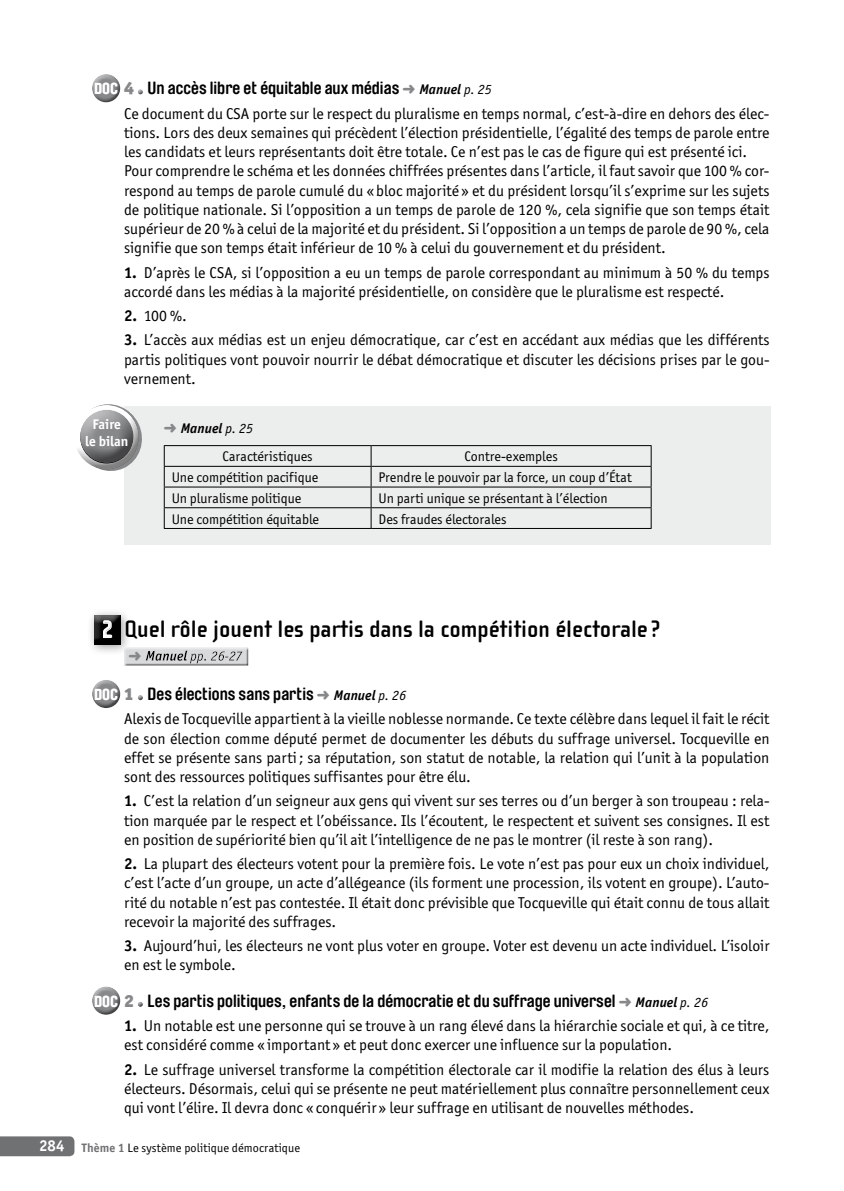
<style>
.page{position:relative;width:844px;height:1191px;background:#fff}
.page>*{position:absolute;margin:0;border:0;box-sizing:border-box;transform-origin:0 0}
.t1{font:700 24.5px "Cholla Sans";color:#000}
.t2{font:700 17.5px "Brauer Neue";color:#000}
.t3{font:15.75px/19.2px "Officina San ITC";color:#000;text-align:justify}
.t4{font:14px/28.2px "Officina San ITC";color:#000}
.t5{font:700 14px/16.4px "Officina San ITC";color:#fff;text-align:center}
.t6{font:12.25px "Officina San ITC";letter-spacing:.01em;color:#000}
.s1{font-weight:900;font-size:15.75px;color:#fff}
.s2{font-family:"Officina San ITC";font-weight:900;color:#87888a}
.s3{color:#87888a}
.s4{font-family:"Officina San ITC";font-style:italic;font-size:14px}
.s5{font-family:"Officina San ITC";font-weight:400;font-style:italic;font-size:14px}
.s6{font-weight:700}
.s7{font-weight:700;font-style:italic}
.s8{font-style:italic}
.s9{font-size:24.32px;color:#fff}
.s10{font-weight:700;font-size:15.75px;color:#fff}
.s11{font-weight:700;color:#707172}
</style>
<div class="page">
<svg style="left:0;top:1136px;width:74px;height:20px"></svg>
<div style="left:91px;top:71px;width:31px;height:26px;background:#fff;opacity:.5"></div>
<div style="left:91px;top:78px;width:31px;height:25px;background:#000;opacity:.5"></div>
<div style="left:137px;top:89px;width:8px;height:7px;background:#000;opacity:.5"></div>
<div style="left:124px;top:406px;width:646px;height:139px;background:#eceded"></div>
<hr style="left:164px;top:486px;width:207px;height:1px;background:#000">
<hr style="left:371px;top:486px;width:280px;height:1px;background:#000">
<hr style="left:164px;top:507px;width:207px;height:1px;background:#000">
<hr style="left:371px;top:507px;width:280px;height:1px;background:#000">
<svg style="left:370px;top:446px;width:1px;height:82px"></svg>
<hr style="left:164px;top:528px;width:207px;height:1px;background:#000">
<hr style="left:371px;top:528px;width:280px;height:1px;background:#000">
<hr style="left:164px;top:445px;width:207px;height:1px;background:#000">
<svg style="left:164px;top:446px;width:1px;height:82px"></svg>
<hr style="left:371px;top:445px;width:280px;height:1px;background:#000">
<svg style="left:650px;top:446px;width:1px;height:82px"></svg>
<hr style="left:164px;top:466px;width:207px;height:1px;background:#000">
<hr style="left:371px;top:466px;width:280px;height:1px;background:#000">
<svg style="left:103px;top:428px;width:39px;height:43px"></svg>
<div style="left:72px;top:403px;width:68px;height:49px;background:#fff;opacity:.5"></div>
<div style="left:72px;top:414px;width:68px;height:56px;background:#000;opacity:.5"></div>
<div style="left:78px;top:405px;width:56px;height:41px;background:#fff;opacity:.5"></div>
<div style="left:78px;top:416px;width:56px;height:48px;background:#000;opacity:.5"></div>
<div style="left:86px;top:607px;width:46px;height:49px;background:#000;opacity:.4"></div>
<div style="left:94px;top:612px;width:29px;height:31px;background:#ededed"></div>
<div style="left:94px;top:614px;width:29px;height:31px;background:#000;opacity:.5"></div>
<svg style="left:102px;top:620px;width:11px;height:18px"></svg>
<div style="left:124px;top:645px;width:126px;height:21px;background:#fff"></div>
<div style="left:124px;top:646px;width:127px;height:22px;background:#000;opacity:.75"></div>
<div style="left:91px;top:677px;width:31px;height:25px;background:#fff;opacity:.5"></div>
<div style="left:91px;top:683px;width:31px;height:25px;background:#000;opacity:.5"></div>
<div style="left:137px;top:695px;width:8px;height:6px;background:#000;opacity:.5"></div>
<div style="left:91px;top:983px;width:31px;height:26px;background:#fff;opacity:.5"></div>
<div style="left:91px;top:990px;width:31px;height:25px;background:#000;opacity:.5"></div>
<div style="left:137px;top:1002px;width:8px;height:6px;background:#000;opacity:.5"></div>
<svg style="left:124px;top:647px;width:124px;height:18px;background:#bfbfc0"></svg>
<p class="t2" style="left:94px;top:78px;width:399px"><span class="s1">DOC</span> <span class="s2">4</span> Un accès libre et équitable aux médias <span class="s3">➜</span> <span class="s4">Manuel</span> <span class="s5">p. 25</span></p>
<p class="t3" style="left:124px;top:104px;width:646px;text-align:left">Ce document du CSA porte sur le respect du pluralisme en temps normal, c’est-à-dire en dehors des élec&shy;tions. Lors des deux semaines qui précèdent l’élection présidentielle, l’égalité des temps de parole entre les candidats et leurs représentants doit être totale. Ce n’est pas le cas de figure qui est présenté ici.<br>Pour comprendre le schéma et les données chiffrées présentes dans l’article, il faut savoir que 100 % cor&shy;respond au temps de parole cumulé du « bloc majorité » et du président lorsqu’il s’exprime sur les sujets de politique nationale. Si l’opposition a un temps de parole de 120 %, cela signifie que son temps était supérieur de 20 % à celui de la majorité et du président. Si l’opposition a un temps de parole de 90 %, cela signifie que son temps était inférieur de 10 % à celui du gouvernement et du président.</p>
<p class="t3" style="left:124px;top:263px;width:646px"><span class="s6">1.</span> D’après le CSA, si l’opposition a eu un temps de parole correspondant au minimum à 50 % du temps accordé dans les médias à la majorité présidentielle, on considère que le pluralisme est respecté.</p>
<p class="t3" style="left:124px;top:306px;width:64px"><span class="s6">2.</span> 100 %.</p>
<p class="t3" style="left:124px;top:330px;width:646px"><span class="s6">3.</span> L’accès aux médias est un enjeu démocratique, car c’est en accédant aux médias que les différents partis politiques vont pouvoir nourrir le débat démocratique et discuter les décisions prises par le gou&shy;vernement.</p>
<p class="t4" style="left:222px;top:414px;width:92px;text-indent:-59px"><span class="s3">➜</span> <span class="s7">Manuel</span> <span class="s8">p. 25<br></span>Caractéristiques</p>
<p class="t5" style="left:85px;top:416px;width:45px">Faire<br>le bilan</p>
<p class="t4" style="left:464px;top:442px;width:95px">Contre-exemples</p>
<p class="t4" style="left:172px;top:463px;width:148px">Une compétition pacifique</p>
<p class="t4" style="left:378px;top:463px;width:254px">Prendre le pouvoir par la force, un coup d’État</p>
<p class="t4" style="left:172px;top:484px;width:131px">Un pluralisme politique</p>
<p class="t4" style="left:378px;top:484px;width:231px">Un parti unique se présentant à l’élection</p>
<p class="t4" style="left:172px;top:504px;width:149px">Une compétition équitable</p>
<p class="t4" style="left:378px;top:504px;width:129px">Des fraudes électorales</p>
<h1 class="t1" style="left:101px;top:616px;width:560px"><span class="s9">2</span> Quel rôle jouent les partis dans la compétition électorale ?</h1>
<p class="t2" style="left:94px;top:684px;width:313px"><span class="s1">DOC</span> <span class="s2">1</span> Des élections sans partis <span class="s3">➜</span> <span class="s4">Manuel</span> <span class="s5">p. 26</span></p>
<p class="t3" style="left:124px;top:709px;width:646px">Alexis de Tocqueville appartient à la vieille noblesse normande. Ce texte célèbre dans lequel il fait le récit de son élection comme député permet de documenter les débuts du suffrage universel. Tocqueville en effet se présente sans parti; sa réputation, son statut de notable, la relation qui l’unit à la population sont des ressources politiques suffisantes pour être élu.</p>
<p class="t3" style="left:124px;top:791px;width:646px"><span class="s6">1.</span> C’est la relation d’un seigneur aux gens qui vivent sur ses terres ou d’un berger à son troupeau : rela&shy;tion marquée par le respect et l’obéissance. Ils l’écoutent, le respectent et suivent ses consignes. Il est en position de supériorité bien qu’il ait l’intelligence de ne pas le montrer (il reste à son rang).</p>
<p class="t3" style="left:124px;top:854px;width:646px"><span class="s6">2.</span> La plupart des électeurs votent pour la première fois. Le vote n’est pas pour eux un choix individuel, c’est l’acte d’un groupe, un acte d’allégeance (ils forment une procession, ils votent en groupe). L’auto&shy;rité du notable n’est pas contestée. Il était donc prévisible que Tocqueville qui était connu de tous allait recevoir la majorité des suffrages.</p>
<p class="t3" style="left:124px;top:936px;width:646px"><span class="s6">3.</span> Aujourd’hui, les électeurs ne vont plus voter en groupe. Voter est devenu un acte individuel. L’isoloir en est le symbole.</p>
<p class="t2" style="left:94px;top:990px;width:615px"><span class="s1">DOC</span> <span class="s2">2</span> Les partis politiques, enfants de la démocratie et du suffrage universel <span class="s3">➜</span> <span class="s4">Manuel</span> <span class="s5">p. 26</span></p>
<p class="t3" style="left:124px;top:1016px;width:646px"><span class="s6">1.</span> Un notable est une personne qui se trouve à un rang élevé dans la hiérarchie sociale et qui, à ce titre, est considéré comme « important » et peut donc exercer une influence sur la population.</p>
<p class="t3" style="left:124px;top:1059px;width:646px"><span class="s6">2.</span> Le suffrage universel transforme la compétition électorale car il modifie la relation des élus à leurs électeurs. Désormais, celui qui se présente ne peut matériellement plus connaître personnellement ceux qui vont l’élire. Il devra donc « conquérir » leur suffrage en utilisant de nouvelles méthodes.</p>
<p class="t6" style="left:39px;top:1140px;width:262px"><span class="s10">284</span> <span class="s11">Thème 1</span> Le système politique démocratique</p>
</div>
